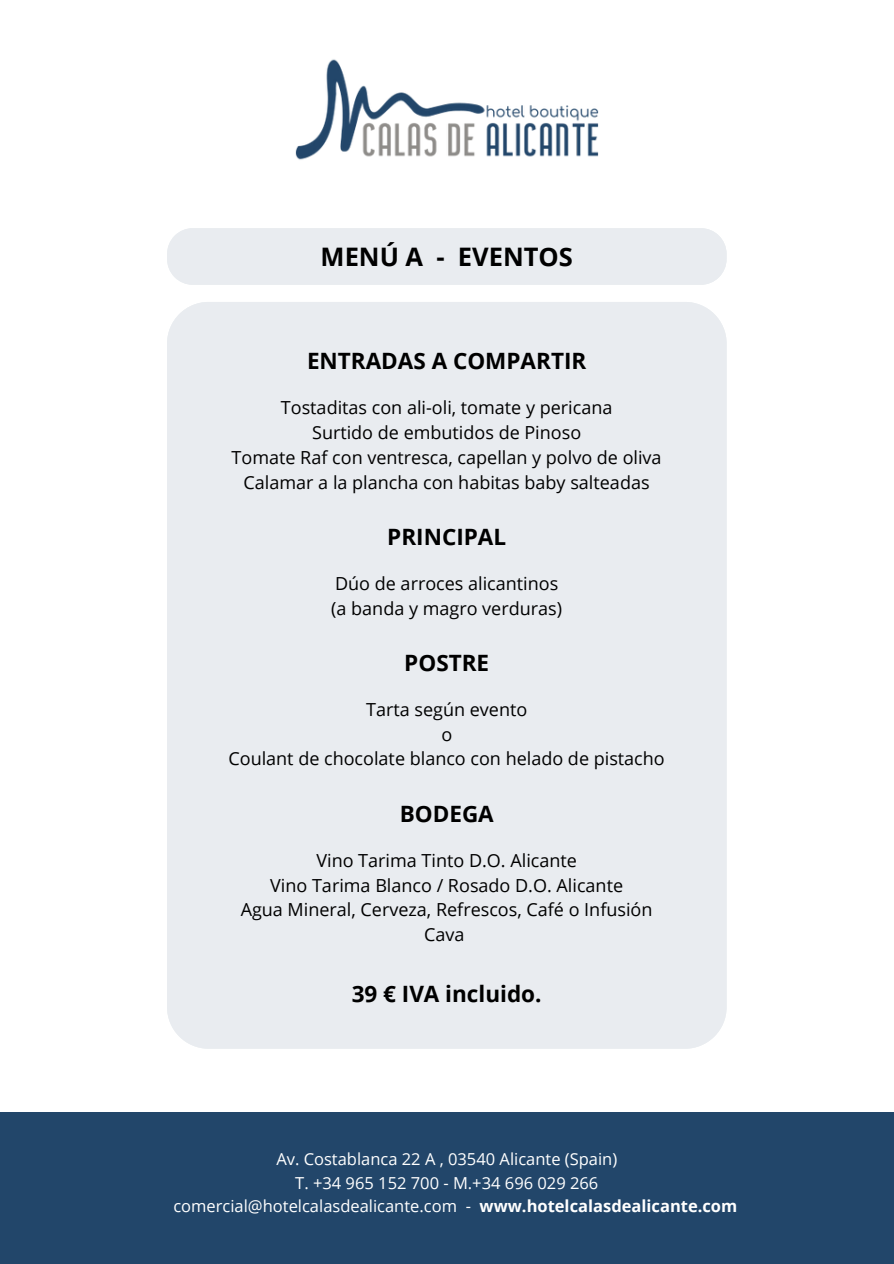
<style>
.page{position:relative;width:894px;height:1264px;background:#fff}
.page>*{position:absolute;margin:0;border:0;box-sizing:border-box;transform-origin:0 0}
.t1{font:700 25.5px "Open Sans";color:#000}
.t2{font:700 22.5px "Open Sans";color:#000}
.t3{font:18px "Open Sans";color:#000}
.t4{font:16.5px "Open Sans";color:#fff}
.s1{font-weight:700}
</style>
<div class="page">
<div style="left:167px;top:302px;width:559px;height:746px;background:#e9ecf0"></div>
<div style="left:167px;top:228px;width:559px;height:57px;background:#e9ecf0"></div>
<div style="left:0;top:1111px;width:893px;height:152px;background:#22466a"></div>
<img style="left:295px;top:59px;width:304px;height:101px">
<p class="t1" style="left:320px;top:239px;width:254px">MENÚ A - EVENTOS</p>
<p class="t2" style="left:307px;top:345px;width:281px">ENTRADAS A COMPARTIR</p>
<p class="t3" style="left:281px;top:395px;width:333px">Tostaditas con ali-oli, tomate y pericana</p>
<p class="t3" style="left:312px;top:420px;width:270px">Surtido de embutidos de Pinoso</p>
<p class="t3" style="left:231px;top:444px;width:431px">Tomate Raf con ventresca, capellan y polvo de oliva</p>
<p class="t3" style="left:243px;top:469px;width:407px">Calamar a la plancha con habitas baby salteadas</p>
<p class="t2" style="left:387px;top:521px;width:120px">PRINCIPAL</p>
<p class="t3" style="left:335px;top:570px;width:225px">Dúo de arroces alicantinos</p>
<p class="t3" style="left:331px;top:595px;width:232px">(a banda y magro verduras)</p>
<p class="t2" style="left:404px;top:647px;width:86px">POSTRE</p>
<p class="t3" style="left:366px;top:696px;width:163px">Tarta según evento</p>
<p class="t3" style="left:441px;top:721px;width:12px">o</p>
<p class="t3" style="left:228px;top:746px;width:437px">Coulant de chocolate blanco con helado de pistacho</p>
<p class="t2" style="left:399px;top:797px;width:96px">BODEGA</p>
<p class="t3" style="left:316px;top:847px;width:262px">Vino Tarima Tinto D.O. Alicante</p>
<p class="t3" style="left:270px;top:872px;width:354px">Vino Tarima Blanco / Rosado D.O. Alicante</p>
<p class="t3" style="left:240px;top:897px;width:413px">Agua Mineral, Cerveza, Refrescos, Café o Infusión</p>
<p class="t3" style="left:424px;top:921px;width:42px">Cava</p>
<p class="t2" style="left:351px;top:977px;width:191px">39 € IVA incluido.</p>
<p class="t4" style="left:276px;top:1147px;width:342px">Av. Costablanca 22 A , 03540 Alicante (Spain)</p>
<p class="t4" style="left:295px;top:1170px;width:304px">T. +34 965 152 700 - M.+34 696 029 266</p>
<p class="t4" style="left:173px;top:1194px;width:565px">comercial@hotelcalasdealicante.com - <span class="s1">www.hotelcalasdealicante.com</span></p>
</div>
